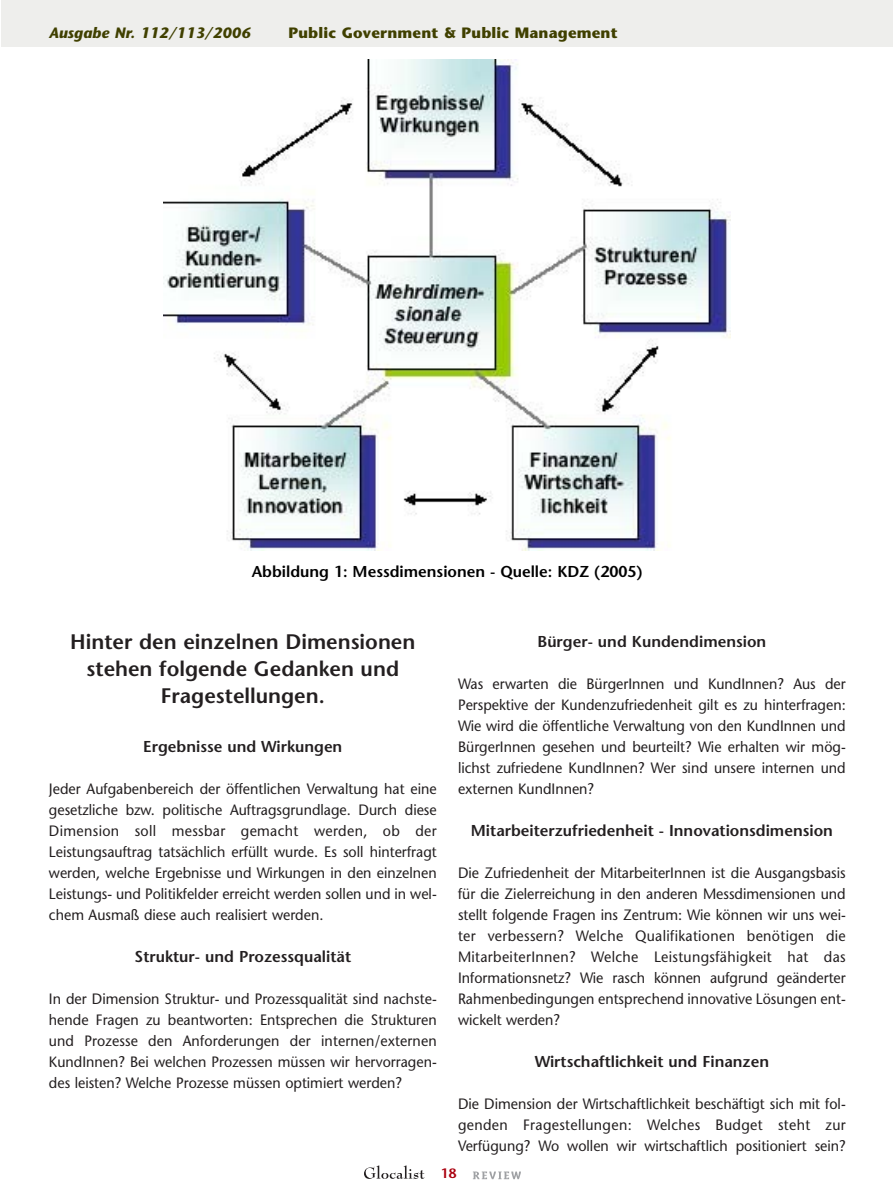
<style>
.page{position:relative;width:893px;height:1190px;background:#fff}
.page>*{position:absolute;margin:0;border:0;box-sizing:border-box;transform-origin:0 0}
.t1{font:600 21px/27px "Stone Sans";color:#231f20;text-align:center}
.t2{font:600 15.75px "Stone Sans";color:#231f20}
.t3{font:600 15.75px "Stone Sans";color:#000}
.t4{font:15px/21px "Stone Sans";color:#231f20;text-align:justify;scale:.95 1}
.t5{font:700 15px "Stone Sans";letter-spacing:.01em;color:#404000}
.t6{font:italic 700 15px "Stone Sans";color:#404000}
.t7{font:600 13.5px "Stone Sans";color:#aa000f}
</style>
<div class="page">
<div style="left:1px;top:0;width:891px;height:47px;background:#eeeeec"></div>
<svg style="left:364px;top:1165px;width:60px;height:14px"></svg>
<svg style="left:473px;top:1171px;width:48px;height:8px"></svg>
<img style="left:164px;top:60px;width:566px;height:490px">
<p class="t6" style="left:49px;top:27px;width:203px">Ausgabe Nr. 112/113/2006</p>
<p class="t5" style="left:288px;top:27px;width:331px">Public Government &amp; Public Management</p>
<p class="t3" style="left:252px;top:565px;width:392px">Abbildung 1: Messdimensionen - Quelle: KDZ (2005)</p>
<h1 class="t1" style="left:70px;top:630px;width:347px">Hinter den einzelnen Dimensionen stehen folgende Gedanken und<br>Fragestellungen.</h1>
<p class="t2" style="left:143px;top:740px;width:200px">Ergebnisse und Wirkungen</p>
<p class="t4" style="left:49px;top:780px;width:409px">Jeder Aufgabenbereich der öffentlichen Verwaltung hat eine gesetzliche bzw. politische Auftragsgrundlage. Durch diese Dimension soll messbar gemacht werden, ob der Leistungsauftrag tatsächlich erfüllt wurde. Es soll hinterfragt werden, welche Ergebnisse und Wirkungen in den einzelnen Leistungs- und Politikfelder erreicht werden sollen und in wel&shy;chem Ausmaß diese auch realisiert werden.</p>
<p class="t2" style="left:135px;top:950px;width:218px">Struktur- und Prozessqualität</p>
<p class="t4" style="left:49px;top:990px;width:409px">In der Dimension Struktur- und Prozessqualität sind nachste&shy;hende Fragen zu beantworten: Entsprechen die Strukturen und Prozesse den Anforderungen der internen/externen KundInnen? Bei welchen Prozessen müssen wir hervorragen&shy;des leisten? Welche Prozesse müssen optimiert werden?</p>
<p class="t2" style="left:537px;top:635px;width:230px">Bürger- und Kundendimension</p>
<p class="t4" style="left:458px;top:675px;width:409px">Was erwarten die BürgerInnen und KundInnen? Aus der Perspektive der Kundenzufriedenheit gilt es zu hinterfragen:<br>Wie wird die öffentliche Verwaltung von den KundInnen und BürgerInnen gesehen und beurteilt? Wie erhalten wir mög&shy;lichst zufriedene KundInnen? Wer sind unsere internen und externen KundInnen?</p>
<p class="t2" style="left:471px;top:824px;width:363px">Mitarbeiterzufriedenheit - Innovationsdimension</p>
<p class="t4" style="left:458px;top:864px;width:409px">Die Zufriedenheit der MitarbeiterInnen ist die Ausgangsbasis für die Zielerreichung in den anderen Messdimensionen und stellt folgende Fragen ins Zentrum: Wie können wir uns wei&shy;ter verbessern? Welche Qualifikationen benötigen die MitarbeiterInnen? Welche Leistungsfähigkeit hat das Informationsnetz? Wie rasch können aufgrund geänderter Rahmenbedingungen entsprechend innovative Lösungen ent&shy;wickelt werden?</p>
<p class="t2" style="left:534px;top:1055px;width:236px">Wirtschaftlichkeit und Finanzen</p>
<p class="t4" style="left:458px;top:1095px;width:409px">Die Dimension der Wirtschaftlichkeit beschäftigt sich mit fol&shy;genden Fragestellungen: Welches Budget steht zur Verfügung? Wo wollen wir wirtschaftlich positioniert sein?</p>
<p class="t7" style="left:441px;top:1168px;width:17px">18</p>
</div>
